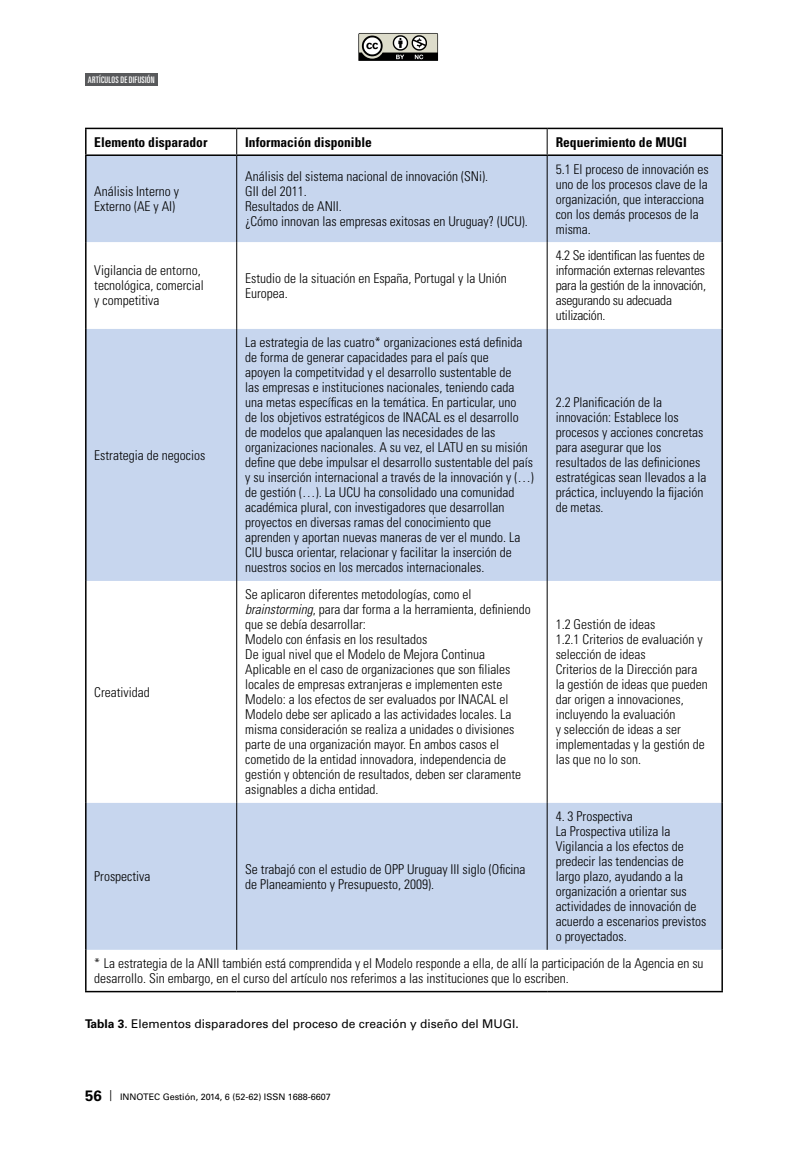
<style>
.page{position:relative;width:808px;height:1149px;background:#fff}
.page>*{position:absolute;margin:0;border:0;box-sizing:border-box;transform-origin:0 0}
.t1{font:300 condensed 13.5px/15px "Univers LT Std";color:#000}
.t2{font:300 condensed 13.5px/15px "Univers LT Std";letter-spacing:-.02em;color:#000}
.t3{font:700 condensed 13.5px "Univers LT Std";color:#000}
.t4{font:12px "Univers LT Std";color:#000}
.t5{font:9px "Univers LT Std";color:#000}
.t6{font:ultra-condensed 9px "Univers LT Std";letter-spacing:.03em;color:#fff}
.s1{font-style:italic}
.s2{font-weight:700}
.s3{font-weight:700;font-size:15px}
.s4{font-weight:300;font-stretch:ultra-condensed;font-size:15px}
</style>
<div class="page">
<div style="left:85px;top:73px;width:72px;height:13px;background:#58595b"></div>
<svg style="left:358px;top:33px;width:80px;height:28px;background:#85857e"></svg>
<svg style="left:87px;top:156px;width:634px;height:424px;fill:#c7d6ee"></svg>
<div style="left:87px;top:802px;width:634px;height:147px;background:#c7d6ee"></div>
<hr style="left:85px;top:128px;width:152px;height:1px;background:#000">
<hr style="left:85px;top:129px;width:2px;height:25px;background:#000">
<hr style="left:237px;top:128px;width:310px;height:1px;background:#000">
<hr style="left:547px;top:128px;width:176px;height:1px;background:#000">
<hr style="left:721px;top:129px;width:2px;height:25px;background:#000">
<hr style="left:85px;top:154px;width:152px;height:2px;background:#000">
<hr style="left:85px;top:156px;width:2px;height:86px;background:#000">
<hr style="left:237px;top:154px;width:310px;height:2px;background:#000">
<hr style="left:547px;top:154px;width:176px;height:2px;background:#000">
<hr style="left:721px;top:156px;width:2px;height:86px;background:#000">
<hr style="left:85px;top:242px;width:2px;height:87px;background:#000">
<hr style="left:721px;top:242px;width:2px;height:87px;background:#000">
<hr style="left:85px;top:329px;width:2px;height:251px;background:#000">
<hr style="left:721px;top:329px;width:2px;height:251px;background:#000">
<hr style="left:85px;top:580px;width:2px;height:222px;background:#000">
<hr style="left:721px;top:580px;width:2px;height:222px;background:#000">
<hr style="left:85px;top:802px;width:2px;height:147px;background:#000">
<hr style="left:721px;top:802px;width:2px;height:147px;background:#000">
<hr style="left:85px;top:949px;width:2px;height:41px;background:#000">
<hr style="left:721px;top:949px;width:2px;height:41px;background:#000">
<hr style="left:85px;top:990px;width:152px;height:2px;background:#000">
<hr style="left:237px;top:990px;width:310px;height:2px;background:#000">
<hr style="left:547px;top:990px;width:176px;height:2px;background:#000">
<svg style="left:236px;top:129px;width:1px;height:25px"></svg>
<svg style="left:547px;top:129px;width:1px;height:25px"></svg>
<hr style="left:236px;top:156px;width:1px;height:86px;background:#000">
<hr style="left:547px;top:156px;width:1px;height:86px;background:#000">
<hr style="left:236px;top:242px;width:1px;height:87px;background:#000">
<hr style="left:547px;top:242px;width:1px;height:87px;background:#000">
<hr style="left:236px;top:329px;width:1px;height:251px;background:#000">
<hr style="left:547px;top:329px;width:1px;height:251px;background:#000">
<hr style="left:236px;top:580px;width:1px;height:222px;background:#000">
<hr style="left:547px;top:580px;width:1px;height:222px;background:#000">
<hr style="left:236px;top:802px;width:1px;height:147px;background:#000">
<hr style="left:547px;top:802px;width:1px;height:147px;background:#000">
<p class="t6" style="left:88px;top:75px;width:68px">ARTÍCULOS DE DIFUSIÓN</p>
<p class="t3" style="left:94px;top:134px;width:115px">Elemento disparador</p>
<p class="t3" style="left:245px;top:134px;width:128px">Información disponible</p>
<p class="t3" style="left:556px;top:134px;width:133px">Requerimiento de MUGI</p>
<p class="t1" style="left:94px;top:184px;width:86px">Análisis Interno y<br>Externo (AE y AI )</p>
<p class="t1" style="left:245px;top:169px;width:284px">Análisis del sistema nacional de innovación (SN i).<br>GII del 2011.<br>Resultados de ANII .<br>¿Cómo innovan las empresas exitosas en Uruguay? (UCU).</p>
<p class="t1" style="left:556px;top:161px;width:154px">5.1 El proceso de innovación es uno de los procesos clave de la organización, que interacciona con los demás procesos de la misma.</p>
<p class="t1" style="left:94px;top:263px;width:111px">Vigilancia de entorno, tecnológica, comercial y competitiva</p>
<p class="t1" style="left:245px;top:270px;width:263px">Estudio de la situación en España, Portugal y la Unión<br>Europea.</p>
<p class="t1" style="left:94px;top:447px;width:112px">Estrategia de negocios</p>
<p class="t1" style="left:94px;top:684px;width:57px">Creatividad</p>
<p class="t1" style="left:245px;top:335px;width:279px">La estrategia de las cuatro* organizaciones está definida de forma de generar capacidades para el país que apoyen la competitvidad y el desarrollo sustentable de las empresas e instituciones nacionales, teniendo cada una metas específicas en la temática. En particular, uno de los objetivos estratégicos de INACAL es el desarrollo de modelos que apalanquen las necesidades de las organizaciones nacionales. A su vez, el LATU</p>
<p class="t1" style="left:245px;top:440px;width:290px;text-indent:221px">en su misión define que debe impulsar el desarrollo sustentable del país y su inserción internacional a través de la innovación y (…) de gestión (…). La UCU ha consolidado una comunidad académica plural, con investigadores que desarrollan proyectos en diversas ramas del conocimiento que aprenden y aportan nuevas maneras de ver el mundo. La CIU busca orientar, relacionar y facilitar la inserción de nuestros socios en los mercados internacionales.</p>
<p class="t1" style="left:245px;top:586px;width:287px">Se aplicaron diferentes metodologías, como el <span class="s1">brainstorming</span>, para dar forma a la herramienta, definiendo que se debía desarrollar:<br>Modelo con énfasis en los resultados<br>De igual nivel que el Modelo de Mejora Continua Aplicable en el caso de organizaciones que son filiales locales de empresas extranjeras e implementen este Modelo: a los efectos de ser evaluados por INACAL el Modelo debe ser aplicado a las actividades locales. La misma consideración se realiza a unidades o divisiones parte de una organización mayor. En ambos casos el cometido de la entidad innovadora, independencia de gestión y obtención de resultados, deben ser claramente asignables a dicha entidad.</p>
<p class="t1" style="left:94px;top:868px;width:58px">Prospectiva</p>
<p class="t1" style="left:245px;top:861px;width:282px">Se trabajó con el estudio de OPP Uruguay III siglo (Oficina de Planeamiento y Presupuesto, 2009).</p>
<p class="t2" style="left:556px;top:248px;width:152px">4.2 Se identifican las fuentes de información externas relevantes para la gestión de la innovación, asegurando su adecuada utilización.</p>
<p class="t1" style="left:556px;top:395px;width:152px">2.2 Planificación de la innovación: Establece los procesos y acciones concretas para asegurar que los resultados de las definiciones estratégicas sean llevados a la práctica, incluyendo la fijación de metas.</p>
<p class="t1" style="left:556px;top:616px;width:154px">1.2 Gestión de ideas<br>1.2.1 Criterios de evaluación y selección de ideas<br>Criterios de la Dirección para la gestión de ideas que pueden dar origen a innovaciones, incluyendo la evaluación<br>y selección de ideas a ser implementadas y la gestión de las que no lo son.</p>
<p class="t1" style="left:556px;top:808px;width:152px">4. 3 Prospectiva<br>La Prospectiva utiliza la<br>Vigilancia a los efectos de predecir las tendencias de largo plazo, ayudando a la organización a orientar sus actividades de innovación de acuerdo a escenarios previstos o proyectados.</p>
<p class="t1" style="left:94px;top:955px;width:110px">* La estrategia de la ANII</p>
<p class="t1" style="left:94px;top:955px;width:611px;text-indent:128px">también está comprendida y el Modelo responde a ella, de allí la participación de la Agencia en su desarrollo. Sin embargo, en el curso del artículo nos referimos a las instituciones que lo escriben.</p>
<p class="t4" style="left:85px;top:1016px;width:435px"><span class="s2">Tabla 3</span>. Elementos disparadores del proceso de creación y diseño del MUGI.</p>
<p class="t5" style="left:85px;top:1090px;width:247px"><span class="s3">56</span> <span class="s4">|</span> INNOTEC Gestión, 2014, 6 (52-62) ISSN 1688-6607</p>
</div>
